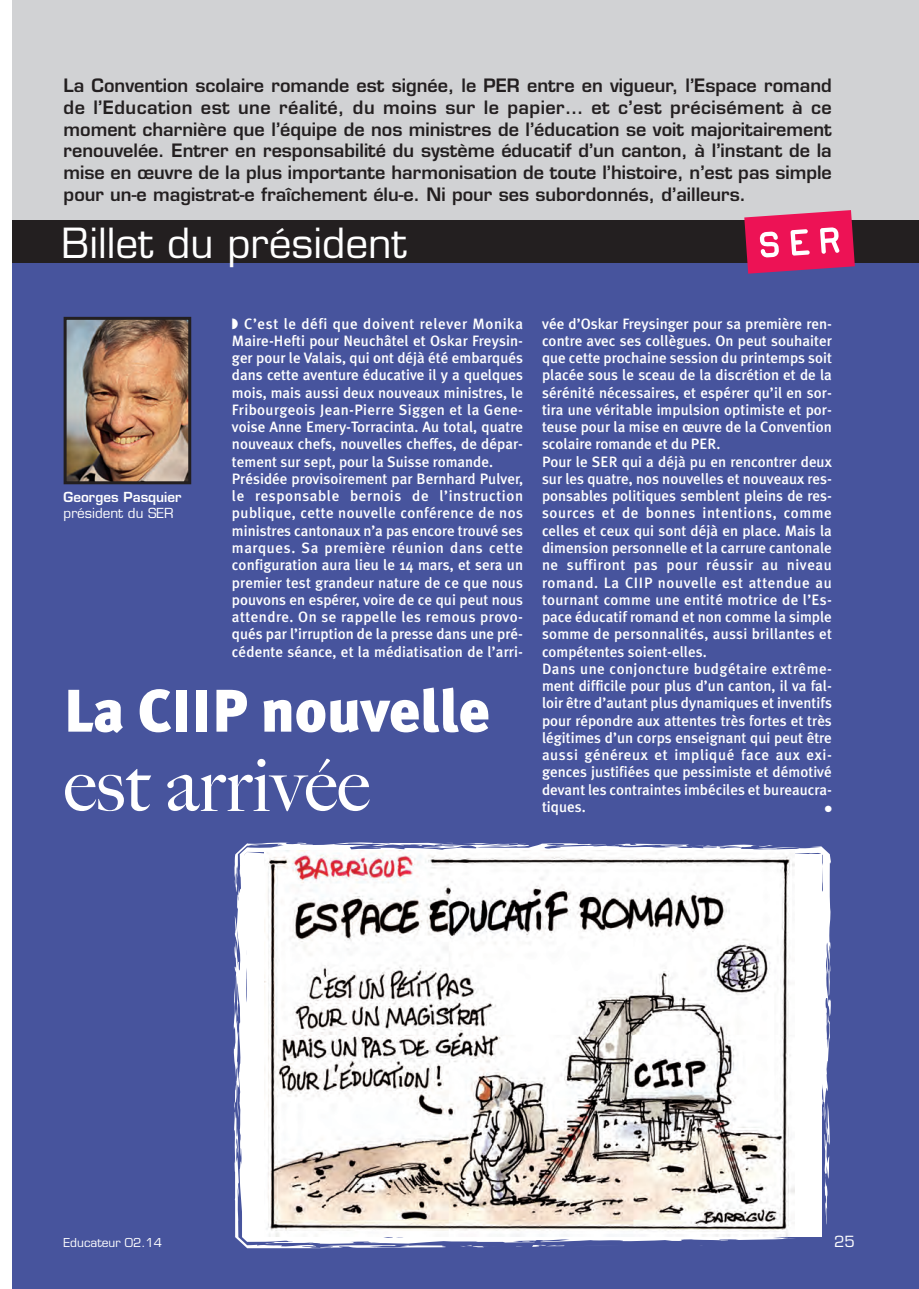
<style>
.page{position:relative;width:919px;height:1289px;background:#fff}
.page>*{position:absolute;margin:0;border:0;box-sizing:border-box;transform-origin:0 0}
.t1{font:500 75px "Big Caslon";color:#fff}
.t2{font:900 60px "Meta Plus";color:#fff}
.t3{font:40.5px "Eurostile";color:#fff}
.t4{font:600 18px/21.8px "Eurostile";color:#231f20;text-align:justify}
.t5{font:500 15px/17.2px "Meta Plus";color:#fff}
.t6{font:15px "Eurostile";color:#fff}
.t7{font:600 13.5px "Eurostile";color:#fff}
.t8{font:13.5px "Eurostile";color:#fff}
.t9{font:12px "Eurostile";color:#fff}
.t10{font:9px "Zapf Dingbats";color:#fff}
</style>
<div class="page">
<div style="left:13px;top:184px;width:905px;height:1104px;background:#47549d"></div>
<img style="left:68px;top:321px;width:119px;height:159px">
<div style="left:64px;top:317px;width:127px;height:167px;border:3px solid #231f20"></div>
<svg style="left:234px;top:842px;width:597px;height:401px;fill:#fff"></svg>
<svg style="left:815px;top:1098px;width:14px;height:126px"></svg>
<svg style="left:756px;top:845px;width:44px;height:4px"></svg>
<svg style="left:689px;top:845px;width:14px;height:2px"></svg>
<svg style="left:812px;top:862px;width:3px;height:10px"></svg>
<svg style="left:462px;top:843px;width:42px;height:1px"></svg>
<svg style="left:416px;top:844px;width:10px;height:2px"></svg>
<svg style="left:235px;top:878px;width:3px;height:9px"></svg>
<svg style="left:531px;top:1240px;width:93px;height:6px"></svg>
<svg style="left:461px;top:1245px;width:24px;height:2px"></svg>
<svg style="left:234px;top:957px;width:219px;height:292px"></svg>
<img style="left:264px;top:850px;width:530px;height:386px">
<div style="left:13px;top:1px;width:905px;height:222px;background:#d1d2d4"></div>
<div style="left:13px;top:220px;width:905px;height:43px;background:#231f20"></div>
<svg style="left:744px;top:210px;width:110px;height:64px"></svg>
<p class="t4" style="left:64px;top:76px;width:769px">La Convention scolaire romande est signée, le PER entre en vigueur, l’Espace romand de l’Education est une réalité, du moins sur le papier… et c’est précisément à ce moment charnière que l’équipe de nos ministres de l’éducation se voit majoritairement renouvelée. Entrer en responsabilité du système éducatif d’un canton, à l’instant de la mise en œuvre de la plus importante harmonisation de toute l’histoire, n’est pas simple pour un-e magistrat-e fraîchement élu-e. Ni pour ses subordonnés, d’ailleurs.</p>
<h3 class="t3" style="left:61px;top:228px;width:346px">Billet du président</h3>
<p class="t5" style="left:232px;top:316px;width:292px">◗ C’est le défi que doivent relever Monika Maire-Hefti pour Neuchâtel et Oskar Freysin&shy;ger pour le Valais, qui ont déjà été embarqués dans cette aventure éducative il y a quelques mois, mais aussi deux nouveaux ministres, le Fribourgeois Jean-Pierre Siggen et la Gene&shy;voise Anne Emery-Torracinta. Au total, quatre nouveaux chefs, nouvelles cheffes, de dépar&shy;tement sur sept, pour la Suisse romande.<br>Présidée provisoirement par Bernhard Pulver, le responsable bernois de l’instruction publique, cette nouvelle conférence de nos ministres cantonaux n’a pas encore trouvé ses marques. Sa première réunion dans cette configuration aura lieu le 14 mars, et sera un premier test grandeur nature de ce que nous pouvons en espérer, voire de ce qui peut nous attendre. On se rappelle les remous provo&shy;qués par l’irruption de la presse dans une pré&shy;cédente séance, et la médiatisation de l’arri-</p>
<p class="t5" style="left:542px;top:316px;width:291px">vée d’Oskar Freysinger pour sa première ren&shy;contre avec ses collègues. On peut souhaiter que cette prochaine session du printemps soit placée sous le sceau de la discrétion et de la sérénité nécessaires, et espérer qu’il en sor&shy;tira une véritable impulsion optimiste et por&shy;teuse pour la mise en œuvre de la Convention scolaire romande et du PER.<br>Pour le SER qui a déjà pu en rencontrer deux sur les quatre, nos nouvelles et nouveaux res&shy;ponsables politiques semblent pleins de res&shy;sources et de bonnes intentions, comme celles et ceux qui sont déjà en place. Mais la dimension personnelle et la carrure cantonale ne suffiront pas pour réussir au niveau romand. La CIIP nouvelle est attendue au tournant comme une entité motrice de l’Es&shy;pace éducatif romand et non comme la simple somme de personnalités, aussi brillantes et compétentes soient-elles.<br>Dans une conjoncture budgétaire extrême&shy;ment difficile pour plus d’un canton, il va fal&shy;loir être d’autant plus dynamiques et inventifs pour répondre aux attentes très fortes et très légitimes d’un corps enseignant qui peut être aussi généreux et impliqué face aux exi&shy;gences justifiées que pessimiste et démotivé devant les contraintes imbéciles et bureaucra&shy;tiques.</p>
<p class="t7" style="left:64px;top:491px;width:119px">Georges Pasquier</p>
<p class="t8" style="left:64px;top:507px;width:111px">président du SER</p>
<h2 class="t2" style="left:64px;top:681px;width:427px">La CIIP nouvelle</h2>
<h1 class="t1" style="left:64px;top:756px;width:307px">est arrivée</h1>
<p class="t10" style="left:824px;top:803px;width:9px">●</p>
<p class="t9" style="left:64px;top:1237px;width:100px">Educateur 02.14</p>
<p class="t6" style="left:834px;top:1235px;width:22px">25</p>
</div>
